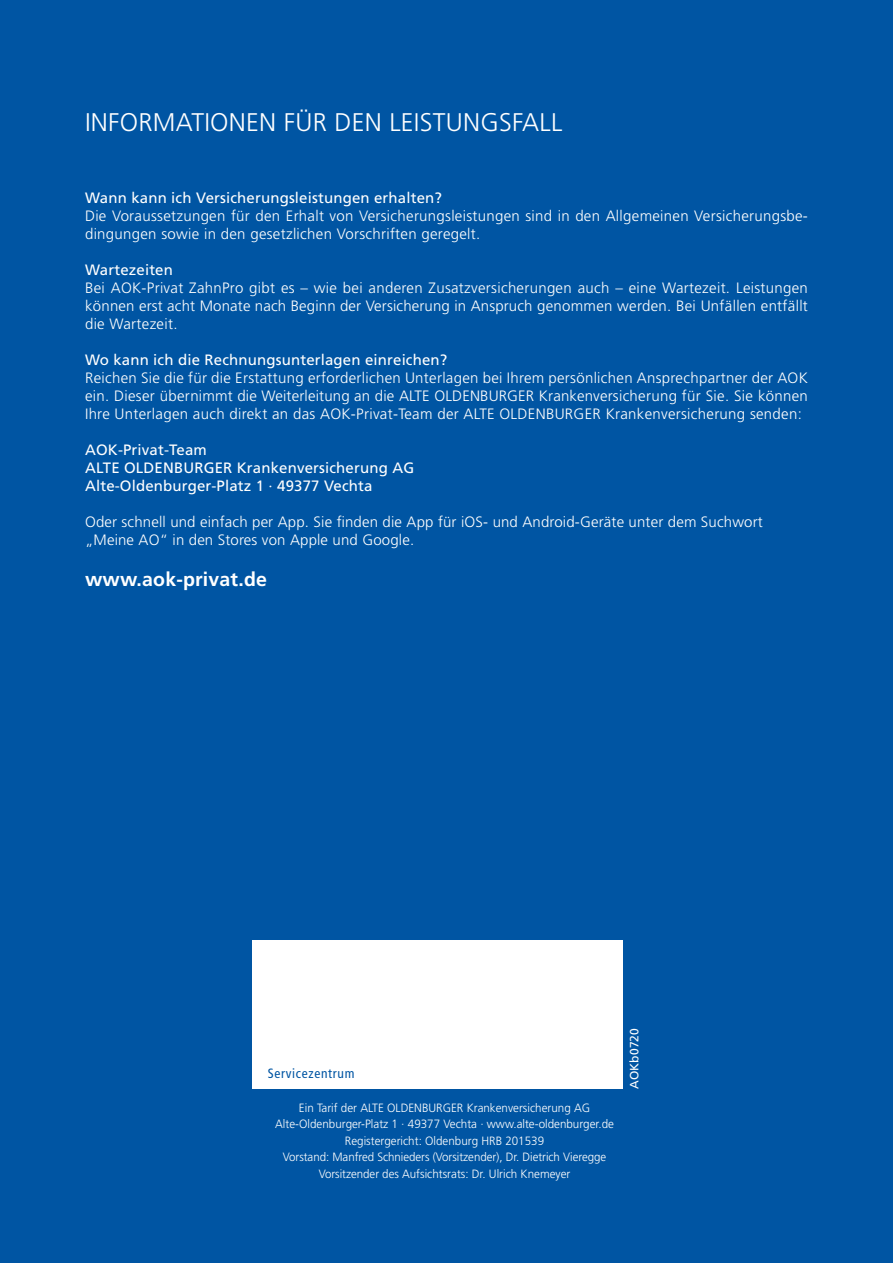
<style>
.page{position:relative;width:893px;height:1263px;background:#0055a3}
.page>*{position:absolute;margin:0;border:0;box-sizing:border-box;transform-origin:0 0}
.t1{font:300 25.5px "Frutiger LT";letter-spacing:.01em;color:#fff}
.t2{font:700 19.5px "Frutiger LT";letter-spacing:.01em;color:#fff}
.t3{font:300 15px/18px "Frutiger LT";letter-spacing:.02em;color:#fff}
.t4{font:15px/18px "Frutiger LT";letter-spacing:.01em;color:#fff}
.t5{font:condensed 13.5px "Frutiger LT";letter-spacing:.05em;color:#0055a3}
.t6{font:300 12px/16.5px "Frutiger LT";color:#fff;text-align:center}
.t7{font:12px "Frutiger LT";letter-spacing:.01em;color:#fff}
</style>
<div class="page">
<div style="left:252px;top:940px;width:370px;height:149px;background:#fff"></div>
<h1 class="t1" style="left:85px;top:108px;width:479px">INFORMATIONEN FÜR DEN LEISTUNGSFALL</h1>
<p class="t4" style="left:85px;top:188px;width:358px">Wann kann ich Versicherungsleistungen erhalten?</p>
<p class="t3" style="left:85px;top:207px;width:724px">Die Voraussetzungen für den Erhalt von Versicherungsleistungen sind in den Allgemeinen Versicherungsbe&shy;dingungen sowie in den gesetzlichen Vorschriften geregelt.</p>
<p class="t4" style="left:85px;top:260px;width:89px">Wartezeiten</p>
<p class="t3" style="left:85px;top:279px;width:724px;text-align:justify">Bei AOK-Privat ZahnPro gibt es – wie bei anderen Zusatzversicherungen auch – eine Wartezeit. Leistungen können erst acht Monate nach Beginn der Versicherung in Anspruch genommen werden. Bei Unfällen entfällt die Wartezeit.</p>
<p class="t4" style="left:85px;top:350px;width:364px">Wo kann ich die Rechnungsunterlagen einreichen?</p>
<p class="t3" style="left:85px;top:369px;width:724px;text-align:justify">Reichen Sie die für die Erstattung erforderlichen Unterlagen bei Ihrem persönlichen Ansprechpartner der AOK ein. Dieser übernimmt die Weiterleitung an die ALTE OLDENBURGER Krankenver sicherung für Sie. Sie können Ihre Unterlagen auch direkt an das AOK-Privat-Team der ALTE OLDENBURGER Krankenversicherung senden:</p>
<p class="t4" style="left:85px;top:440px;width:331px">AOK-Privat-Team<br>ALTE OLDENBURGER Krankenversicherung AG<br>Alte-Oldenburger-Platz 1 · 49377 Vechta</p>
<p class="t3" style="left:85px;top:513px;width:679px">Oder schnell und einfach per App. Sie finden die App für iOS- und Android-Geräte unter dem Suchwort „Meine AO“ in den Stores von Apple und Google.</p>
<h2 class="t2" style="left:85px;top:568px;width:183px">www.aok-privat.de</h2>
<p class="t5" style="left:268px;top:1065px;width:88px">Servicezentrum</p>
<p class="t6" style="left:275px;top:1099px;width:340px">Ein Tarif der ALTE OLDENBURGER Krankenversicherung AG Alte-Oldenburger-Platz 1 · 49377 Vechta · www.alte-oldenburger.de Registergericht: Oldenburg HRB 201539<br>Vorstand: Manfred Schnieders (Vorsitzender), Dr. Dietrich Vieregge Vorsitzender des Aufsichtsrats: Dr. Ulrich Knemeyer</p>
<p class="t7" style="left:627px;top:1089px;width:62px;rotate:-90deg">AOKb0720</p>
</div>
